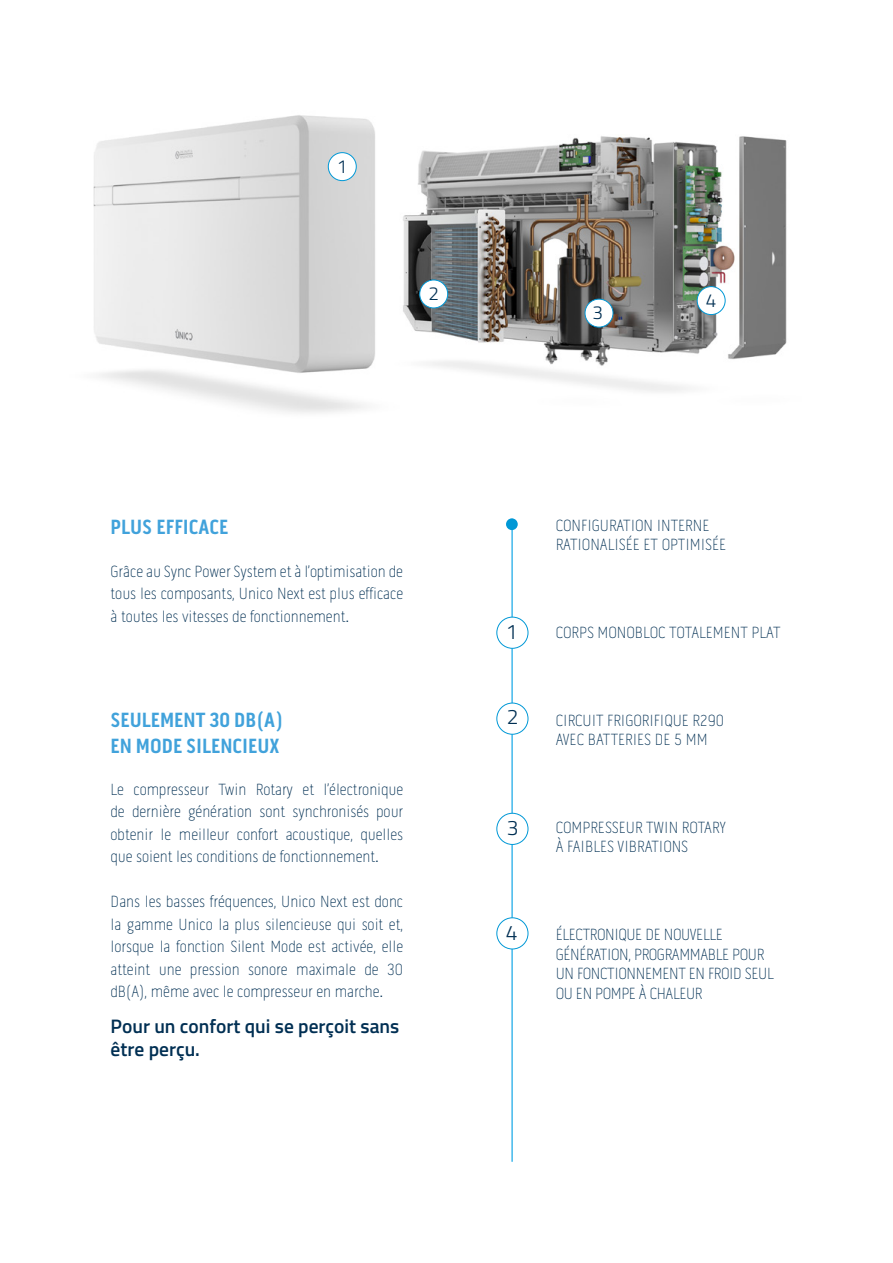
<style>
.page{position:relative;width:893px;height:1263px;background:#fff}
.page>*{position:absolute;margin:0;border:0;box-sizing:border-box;transform-origin:0 0}
.t1{font:700 21px/25.2px "Pill Gothic 300 mg";color:#41a2db}
.t2{font:300 21px "Titillium Web";color:#002f53}
.t3{font:600 19.5px/23.4px "Titillium Web";color:#002f53}
.t4{font:300 18.9px "Titillium Web";color:#002f53}
.t5{font:100 16.5px/22.5px "Pill Gothic 300 mg";color:#002f53}
.t6{font:100 16.5px/19.5px "Pill Gothic 300 mg";letter-spacing:-.02em;color:#002f53}
</style>
<div class="page">
<img style="left:93px;top:115px;width:694px;height:298px">
<hr style="left:511px;top:519px;width:2px;height:643px;background:#03a0e5">
<div style="left:497px;top:617px;width:31px;height:31px;background:#fff;border-radius:50%"></div>
<div style="left:496px;top:617px;width:32px;height:32px;border:1px solid #0098d6;border-radius:50%"></div>
<div style="left:497px;top:703px;width:31px;height:31px;background:#fff;border-radius:50%"></div>
<div style="left:496px;top:703px;width:32px;height:32px;border:1px solid #0098d6;border-radius:50%"></div>
<div style="left:497px;top:813px;width:31px;height:31px;background:#fff;border-radius:50%"></div>
<div style="left:496px;top:813px;width:32px;height:32px;border:1px solid #0098d6;border-radius:50%"></div>
<div style="left:497px;top:918px;width:31px;height:31px;background:#fff;border-radius:50%"></div>
<div style="left:496px;top:917px;width:32px;height:32px;border:1px solid #0098d6;border-radius:50%"></div>
<div style="left:585px;top:299px;width:28px;height:28px;background:#fff;border-radius:50%"></div>
<div style="left:585px;top:299px;width:28px;height:28px;border:1px solid #0098d6;border-radius:50%"></div>
<div style="left:420px;top:280px;width:28px;height:28px;background:#fff;border-radius:50%"></div>
<div style="left:419px;top:280px;width:29px;height:28px;border:1px solid #0098d6;border-radius:50%"></div>
<div style="left:328px;top:153px;width:28px;height:28px;background:#fff;border-radius:50%"></div>
<div style="left:328px;top:152px;width:29px;height:29px;border:1px solid #0098d6;border-radius:50%"></div>
<div style="left:697px;top:287px;width:28px;height:28px;background:#fff;border-radius:50%"></div>
<div style="left:697px;top:286px;width:28px;height:29px;border:1px solid #0098d6;border-radius:50%"></div>
<div style="left:506px;top:518px;width:12px;height:12px;background:#0098d6;border-radius:50%"></div>
<p class="t4" style="left:337px;top:153px;width:12px">1</p>
<p class="t4" style="left:428px;top:280px;width:12px">2</p>
<p class="t4" style="left:592px;top:299px;width:12px">3</p>
<p class="t4" style="left:706px;top:286px;width:12px">4</p>
<p class="t1" style="left:111px;top:515px;width:119px">PLUS EFFICACE</p>
<p class="t5" style="left:111px;top:560px;width:294px;text-align:justify">Grâce au Sync Power System et à l’optimisation de tous les composants, Unico Next est plus efficace à toutes les vitesses de fonctionnement.</p>
<p class="t1" style="left:111px;top:708px;width:174px">SEULEMENT 30 DB(A)<br>EN MODE SILENCIEUX</p>
<p class="t5" style="left:111px;top:778px;width:294px;text-align:justify">Le compresseur Twin Rotary et l’électronique de dernière génération sont synchronisés pour obtenir le meilleur confort acoustique, quelles que soient les conditions de fonctionnement.</p>
<p class="t5" style="left:111px;top:891px;width:294px;text-align:justify">Dans les basses fréquences, Unico Next est donc la gamme Unico la plus silencieuse qui soit et, lorsque la fonction Silent Mode est activée, elle atteint une pression sonore maximale de 30 dB(A), même avec le compresseur en marche.</p>
<p class="t3" style="left:111px;top:1013px;width:290px">Pour un confort qui se perçoit sans être perçu.</p>
<p class="t5" style="left:556px;top:515px;width:172px;line-height:19.5px">CONFIGURATION INTERNE<br>RATIONALISÉE ET OPTIMISÉE</p>
<p class="t2" style="left:506px;top:617px;width:13px">1</p>
<p class="t5" style="left:556px;top:621px;width:226px">CORPS MONOBLOC TOTALEMENT PLAT</p>
<p class="t2" style="left:507px;top:702px;width:13px">2</p>
<p class="t5" style="left:556px;top:710px;width:170px;line-height:19.5px">CIRCUIT FRIGORIFIQUE R290<br>AVEC BATTERIES DE 5 MM</p>
<p class="t2" style="left:507px;top:812px;width:13px">3</p>
<p class="t5" style="left:556px;top:818px;width:172px;line-height:19.5px">COMPRESSEUR TWIN ROTARY<br>À FAIBLES VIBRATIONS</p>
<p class="t2" style="left:506px;top:917px;width:13px">4</p>
<p class="t6" style="left:556px;top:925px;width:219px">ÉLECTRONIQUE DE NOUVELLE<br>GÉNÉRATION, PROGRAMMABLE POUR<br>UN FONCTIONNEMENT EN FROID SEUL<br>OU EN POMPE À CHALEUR</p>
</div>
